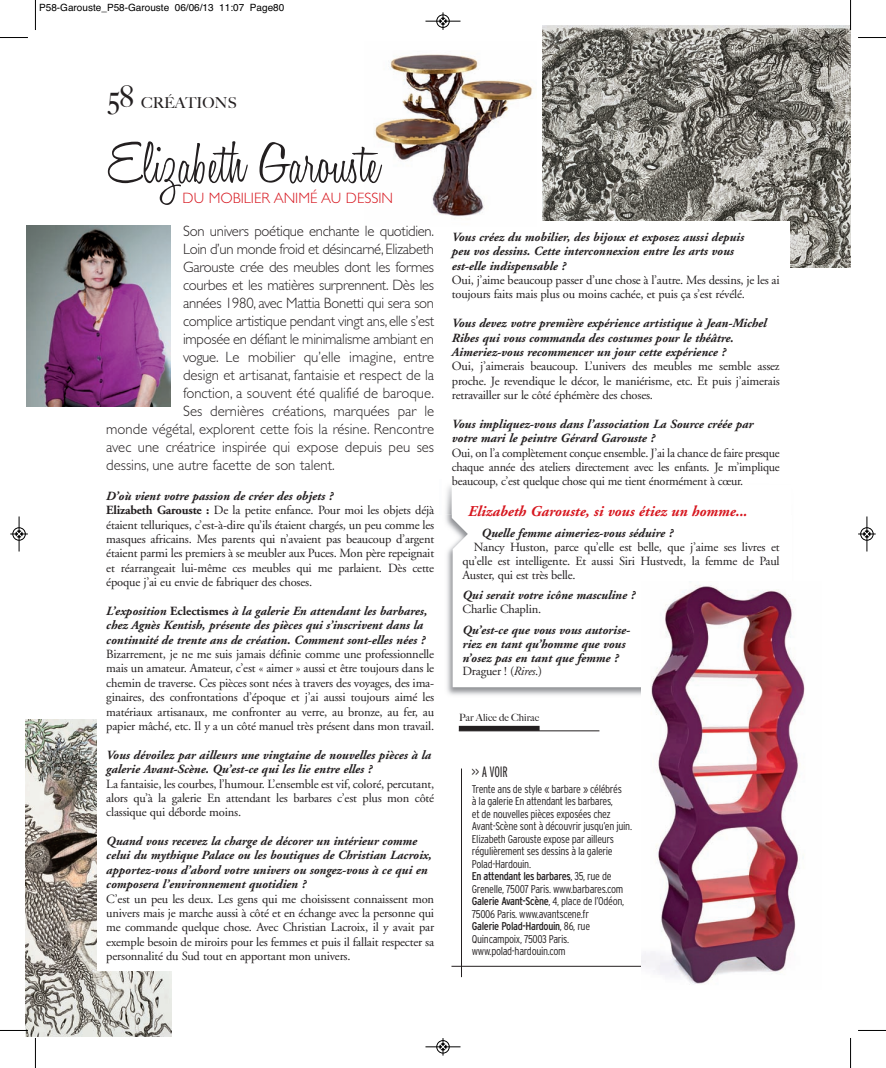
<style>
.page{position:relative;width:886px;height:1068px;background:#fff}
.page>*{position:absolute;margin:0;border:0;box-sizing:border-box;transform-origin:0 0}
.t1{font:300 60px "Honey Script";color:#231f20}
.t2{font:300 15px "Gill Sans";letter-spacing:-.015em;color:#231f20}
.t3{font:italic 700 15px "Adobe Garamond";color:#d7171f}
.t4{font:300 15px "Gill Sans";color:#d7171f}
.t5{font:500 15px "Big Caslon";color:#231f20}
.t6{font:300 extra-condensed 15px "Interstate";color:#231f20}
.t7{font:12.5px/14.4px "Adobe Garamond";letter-spacing:-.015em;color:#231f20;text-align:justify}
.t8{font:italic 700 12.5px/14.4px "Adobe Garamond";color:#231f20}
.t9{font:300 condensed 11.25px/12.5px "Interstate";letter-spacing:-.03em;color:#231f20}
.t10{font:10px "Helvetica";color:#000}
.t11{font:500 10px "Big Caslon";color:#231f20}
.s1{font-size:30px}
.s2{font-weight:700;font-style:italic}
.s3{font-weight:700}
.s4{font-style:normal}
.s5{font-weight:400;font-style:normal}
.s6{font-weight:400}
</style>
<div class="page">
<img style="left:543px;top:25px;width:307px;height:243px">
<svg style="left:25px;top:1035px;width:147px;height:7px"></svg>
<img style="left:25px;top:719px;width:147px;height:316px">
<div style="left:527px;top:221px;width:262px;height:116px;background:#fff"></div>
<div style="left:97px;top:697px;width:263px;height:272px;background:#fff"></div>
<img style="left:374px;top:54px;width:159px;height:162px">
<img style="left:445px;top:514px;width:196px;height:181px">
<svg style="left:452px;top:514px;width:189px;height:173px"></svg>
<img style="left:445px;top:486px;width:7px;height:28px">
<hr style="left:461px;top:768px;width:1px;height:208px;background:#231f20">
<hr style="left:451px;top:965px;width:321px;height:1px;background:#231f20">
<hr style="left:459px;top:730px;width:140px;height:1px;background:#231f20">
<div style="left:459px;top:725px;width:80px;height:5px;background:#231f20"></div>
<img style="left:27px;top:225px;width:144px;height:181px">
<img style="left:642px;top:581px;width:163px;height:403px">
<hr style="left:35px;top:0;width:1px;height:30px;background:#000">
<svg style="left:0;top:37px;width:28px;height:1px"></svg>
<hr style="left:850px;top:0;width:1px;height:30px;background:#000">
<svg style="left:858px;top:37px;width:28px;height:1px"></svg>
<hr style="left:35px;top:1037px;width:1px;height:30px;background:#000">
<hr style="left:850px;top:1037px;width:1px;height:30px;background:#000">
<div style="left:436px;top:14px;width:14px;height:14px;border:1px solid #fff;border-radius:50%"></div>
<hr style="left:425px;top:21px;width:35px;height:1px;background:#000">
<div style="left:437px;top:15px;width:12px;height:13px;border:1px solid #000;border-radius:50%"></div>
<svg style="left:440px;top:12px;width:6px;height:18px"></svg>
<div style="left:436px;top:1039px;width:14px;height:14px;border:1px solid #fff;border-radius:50%"></div>
<hr style="left:425px;top:1046px;width:35px;height:1px;background:#000">
<div style="left:437px;top:1040px;width:12px;height:12px;border:1px solid #000;border-radius:50%"></div>
<svg style="left:440px;top:1038px;width:6px;height:17px"></svg>
<div style="left:12px;top:527px;width:14px;height:13px;border:1px solid #fff;border-radius:50%"></div>
<hr style="left:19px;top:516px;width:1px;height:35px;background:#000">
<div style="left:13px;top:527px;width:12px;height:13px;border:1px solid #000;border-radius:50%"></div>
<svg style="left:10px;top:530px;width:18px;height:7px"></svg>
<hr style="left:867px;top:516px;width:1px;height:35px;background:#000">
<div style="left:860px;top:527px;width:13px;height:13px;border:1px solid #000;border-radius:50%"></div>
<svg style="left:858px;top:530px;width:18px;height:7px"></svg>
<p class="t10" style="left:39px;top:4px;width:247px">P58-Garouste_P58-Garouste 06/06/13 11:07 Page80</p>
<p class="t5" style="left:108px;top:94px;width:130px"><span class="s1">58</span> CRÉATIONS</p>
<h1 class="t1" style="left:108px;top:126px;width:274px">Elizabeth Garouste</h1>
<p class="t4" style="left:183px;top:193px;width:212px">DU MOBILIER ANIMÉ AU DESSIN</p>
<p class="t2" style="left:183px;top:226px;width:252px">Son univers poétique enchante le quotidien.</p>
<p class="t2" style="left:183px;top:244px;width:253px">Loin d’un monde froid et désincarné, Elizabeth</p>
<p class="t2" style="left:183px;top:262px;width:252px">Garouste crée des meubles dont les formes</p>
<p class="t2" style="left:183px;top:280px;width:252px">courbes et les matières surprennent. Dès les</p>
<p class="t2" style="left:183px;top:298px;width:252px">années 1980, avec Mattia Bonetti qui sera son</p>
<p class="t2" style="left:183px;top:316px;width:252px">complice artistique pendant vingt ans, elle s’est</p>
<p class="t2" style="left:183px;top:334px;width:252px">imposée en défiant le minimalisme ambiant en</p>
<p class="t2" style="left:183px;top:352px;width:252px">vogue. Le mobilier qu’elle imagine, entre</p>
<p class="t2" style="left:183px;top:370px;width:253px">design et artisanat, fantaisie et respect de la</p>
<p class="t2" style="left:183px;top:388px;width:252px">fonction, a souvent été qualifié de baroque.</p>
<p class="t2" style="left:183px;top:406px;width:253px">Ses dernières créations, marquées par le</p>
<p class="t2" style="left:106px;top:424px;width:329px">monde végétal, explorent cette fois la résine. Rencontre</p>
<p class="t2" style="left:106px;top:442px;width:329px">avec une créatrice inspirée qui expose depuis peu ses</p>
<p class="t2" style="left:106px;top:460px;width:230px">dessins, une autre facette de son talent.</p>
<p class="t7" style="left:106px;top:489px;width:329px;text-align:left"><span class="s2">D’où vient votre passion de créer des objets ?<br></span><span class="s3">Elizabeth Garouste :</span> De la petite enfance. Pour moi les objets déjà étaient telluriques, c’est-à-dire qu’ils étaient chargés, un peu comme les masques africains. Mes parents qui n’avaient pas beaucoup d’argent étaient parmi les premiers à se meubler aux Puces. Mon père repeignait et réarrangeait lui-même ces meubles qui me parlaient. Dès cette époque j’ai eu envie de fabriquer des choses.</p>
<p class="t8" style="left:106px;top:604px;width:322px">L’exposition <span class="s4">Eclectismes</span> à la galerie En attendant les barbares, chez Agnès Kentish, présente des pièces qui s’inscrivent dans la continuité de trente ans de création. Comment sont-elles nées ?</p>
<p class="t7" style="left:106px;top:648px;width:329px">Bizarrement, je ne me suis jamais définie comme une professionnelle mais un amateur. Amateur, c’est « aimer » aussi et être toujours dans le chemin de traverse. Ces pièces sont nées à travers des voyages, des ima&shy;ginaires, des confrontations d’époque et j’ai aussi toujours aimé les matériaux artisanaux, me confronter au verre, au bronze, au fer, au papier mâché, etc. Il y a un côté manuel très présent dans mon travail.</p>
<p class="t8" style="left:106px;top:748px;width:326px">Vous dévoilez par ailleurs une vingtaine de nouvelles pièces à la galerie Avant-Scène. Qu’est-ce qui les lie entre elles ?</p>
<p class="t7" style="left:106px;top:777px;width:329px">La fantaisie, les courbes, l’humour. L’ensemble est vif, coloré, percutant, alors qu’à la galerie En attendant les barbares c’est plus mon côté classique qui déborde moins.</p>
<p class="t8" style="left:106px;top:834px;width:327px">Quand vous recevez la charge de décorer un intérieur comme celui du mythique Palace ou les boutiques de Christian Lacroix, apportez-vous d’abord votre univers ou songez-vous à ce qui en composera l’environnement quotidien ?</p>
<p class="t7" style="left:106px;top:892px;width:329px">C’est un peu les deux. Les gens qui me choisissent connaissent mon univers mais je marche aussi à côté et en échange avec la personne qui me commande quelque chose. Avec Christian Lacroix, il y avait par exemple besoin de miroirs pour les femmes et puis il fallait respecter sa personnalité du Sud tout en apportant mon univers.</p>
<p class="t8" style="left:452px;top:231px;width:294px">Vous créez du mobilier, des bijoux et exposez aussi depuis peu vos dessins. Cette interconnexion entre les arts vous est-elle indispensable ?</p>
<p class="t7" style="left:452px;top:274px;width:329px">Oui, j’aime beaucoup passer d’une chose à l’autre. Mes dessins, je les ai toujours faits mais plus ou moins cachée, et puis ça s’est révélé.</p>
<p class="t8" style="left:452px;top:317px;width:316px">Vous devez votre première expérience artistique à Jean-Michel<br>Ribes qui vous commanda des costumes pour le théâtre.<br>Aimeriez-vous recommencer un jour cette expérience ?</p>
<p class="t7" style="left:452px;top:360px;width:329px">Oui, j’aimerais beaucoup. L’univers des meubles me semble assez proche. Je revendique le décor, le maniérisme, etc. Et puis j’aimerais retravailler sur le côté éphémère des choses.</p>
<p class="t8" style="left:452px;top:418px;width:303px">Vous impliquez-vous dans l’association La Source créée par votre mari le peintre Gérard Garouste ?</p>
<p class="t7" style="left:452px;top:446px;width:329px">Oui, on l’a complètement conçue ensemble. J’ai la chance de faire presque chaque année des ateliers directement avec les enfants. Je m’implique beaucoup, c’est quelque chose qui me tient énormément à cœur.</p>
<p class="t3" style="left:468px;top:505px;width:281px">Elizabeth Garouste, si vous étiez un homme...</p>
<p class="t8" style="left:482px;top:527px;width:193px">Quelle femme aimeriez-vous séduire ?</p>
<p class="t7" style="left:462px;top:541px;width:319px;line-height:13.8px;text-indent:11px">Nancy Huston, parce qu’elle est belle, que j’aime ses livres et qu’elle est intelligente. Et aussi Siri Hustvedt, la femme de Paul Auster, qui est très belle.</p>
<p class="t8" style="left:462px;top:589px;width:174px">Qui serait votre icône masculine ?</p>
<p class="t7" style="left:462px;top:603px;width:80px">Charlie Chaplin.</p>
<p class="t8" style="left:462px;top:624px;width:169px;line-height:13.8px">Qu’est-ce que vous vous autorise&shy;riez en tant qu’homme que vous n’osez pas en tant que femme ?<br><span class="s5">Draguer ! (</span><span class="s6">Rires</span><span class="s5">.)</span></p>
<p class="t11" style="left:459px;top:711px;width:81px">Par Alice de Chirac</p>
<p class="t6" style="left:472px;top:765px;width:37px">&gt;&gt; A VOIR</p>
<p class="t9" style="left:472px;top:783px;width:162px">Trente ans de style « barbare » célébrés<br>à la galerie En attendant les barbares,<br>et de nouvelles pièces exposées chez Avant-Scène sont à découvrir jusqu’en juin.<br>Elizabeth Garouste expose par ailleurs régulièrement ses dessins à la galerie Polad-Hardouin.<br><span class="s6">En attendant les barbares</span>, 35, rue de Grenelle, 75007 Paris. www.barbares.com <span class="s6">Galerie Avant-Scène</span>, 4, place de l’Odéon, 75006 Paris. www.avantscene.fr<br><span class="s6">Galerie Polad-Hardouin</span>, 86, rue Quincampoix, 75003 Paris. www.polad-hardouin.com</p>
</div>
